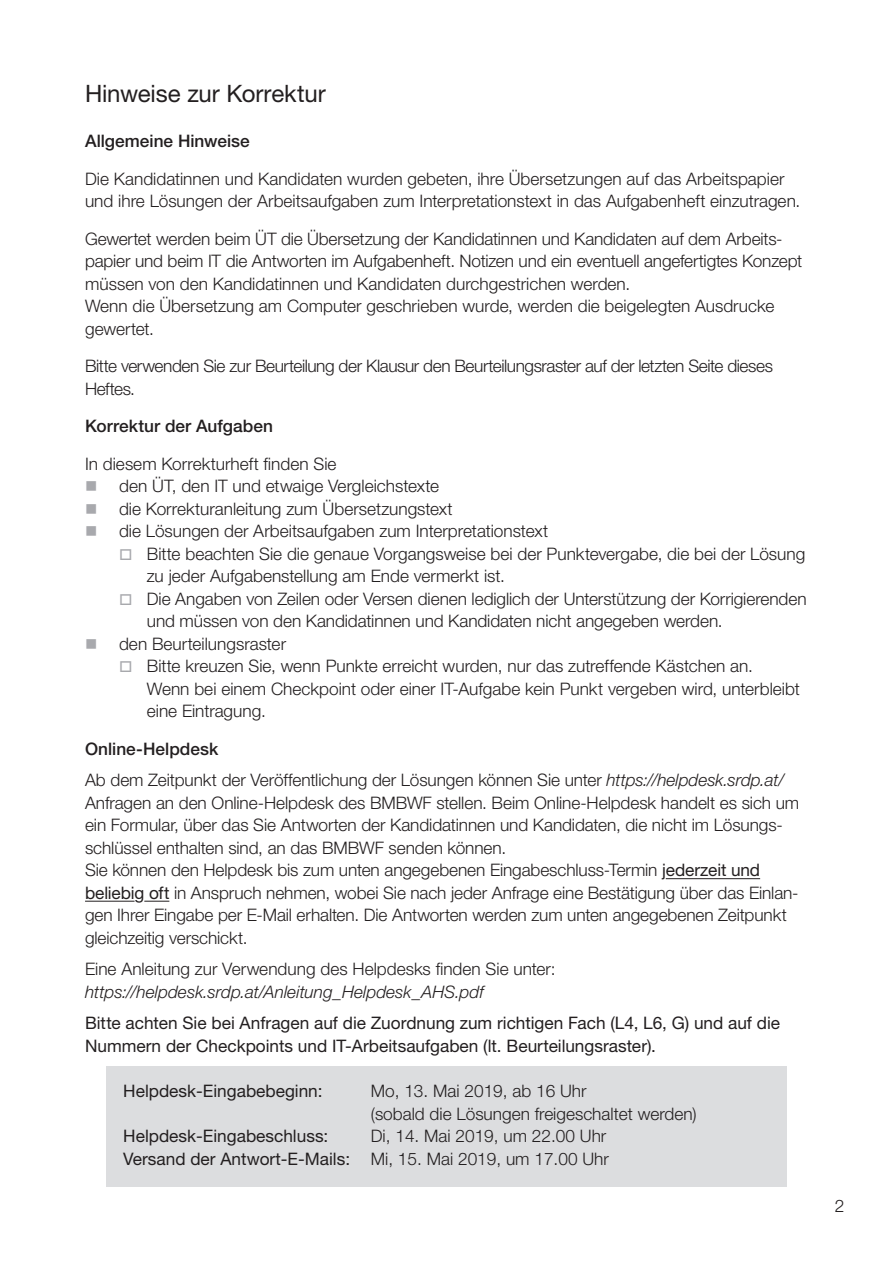
<style>
.page{position:relative;width:893px;height:1263px;background:#fff}
.page>*{position:absolute;margin:0;border:0;box-sizing:border-box;transform-origin:0 0}
.t1{font:24px "Helvetica Neue LT Std";letter-spacing:-.005em;color:#231f20}
.t2{font:300 17.25px/22.5px "Helvetica Neue LT Std";letter-spacing:-.005em;color:#231f20}
.t3{font:17.25px/22.5px "Helvetica Neue LT Std";color:#231f20}
.t4{font:300 17.25px/22.5px "Helvetica Neue LT Std";letter-spacing:-.025em;color:#231f20}
.t5{font:italic 300 17.25px "Helvetica Neue LT Std";color:#231f20}
.t6{font:500 17.25px "Helvetica Neue LT Std";color:#231f20}
.s1{color:#a8a9ad}
.s2{font-weight:500}
.s3{font-style:italic}
.s4{font-weight:400}
</style>
<div class="page">
<hr style="left:666px;top:878px;width:94px;height:1px;background:#231f20">
<hr style="left:85px;top:901px;width:50px;height:1px;background:#231f20">
<svg style="left:144px;top:901px;width:25px;height:1px"></svg>
<div style="left:106px;top:1067px;width:681px;height:120px;background:#dcdddf"></div>
<h1 class="t1" style="left:85px;top:79px;width:242px">Hinweise zur Korrektur</h1>
<p class="t6" style="left:85px;top:131px;width:166px">Allgemeine Hinweise</p>
<p class="t2" style="left:85px;top:167px;width:717px">Die Kandidatinnen und Kandidaten wurden gebeten, ihre Übersetzungen auf das Arbeitspapier und ihre Lösungen der Arbeitsaufgaben zum Interpretationstext in das Aufgabenheft einzutragen.</p>
<p class="t2" style="left:85px;top:227px;width:719px">Gewertet werden beim ÜT die Übersetzung der Kandidatinnen und Kandidaten auf dem Arbeits&shy;papier und beim IT die Antworten im Aufgabenheft. Notizen und ein eventuell angefertigtes Konzept müssen von den Kandidatinnen und Kandidaten durchgestrichen werden.<br>Wenn die Übersetzung am Computer geschrieben wurde, werden die beigelegten Ausdrucke gewertet.</p>
<p class="t4" style="left:85px;top:354px;width:689px">Bitte verwenden Sie zur Beurteilung der Klausur den Beurteilungsraster auf der letzten Seite dieses<br>Heftes.</p>
<p class="t6" style="left:85px;top:416px;width:189px">Korrektur der Aufgaben</p>
<p class="t2" style="left:85px;top:452px;width:253px">In diesem Korrekturheft finden Sie</p>
<p class="t2" style="left:85px;top:474px;width:356px"><span class="s1">■</span> den ÜT, den IT und etwaige Vergleichstexte</p>
<p class="t2" style="left:85px;top:497px;width:369px"><span class="s1">■</span> die Korrekturanleitung zum Übersetzungstext</p>
<p class="t2" style="left:85px;top:519px;width:465px"><span class="s1">■</span> die Lösungen der Arbeitsaufgaben zum Interpretationstext</p>
<p class="t2" style="left:147px;top:542px;width:660px;text-indent:-28px"><span class="s1">□</span> Bitte beachten Sie die genaue Vorgangsweise bei der Punktevergabe, die bei der Lösung zu jeder Aufgabenstellung am Ende vermerkt ist.</p>
<p class="t2" style="left:147px;top:587px;width:661px;text-indent:-28px"><span class="s1">□</span> Die Angaben von Zeilen oder Versen dienen lediglich der Unterstützung der Korrigierenden und müssen von den Kandidatinnen und Kandidaten nicht angegeben werden.</p>
<p class="t2" style="left:85px;top:632px;width:203px"><span class="s1">■</span> den Beurteilungsraster</p>
<p class="t2" style="left:147px;top:654px;width:655px;text-indent:-28px"><span class="s1">□</span> Bitte kreuzen Sie, wenn Punkte erreicht wurden, nur das zutreffende Kästchen an.<br>Wenn bei einem Checkpoint oder einer IT-Aufgabe kein Punkt vergeben wird, unterbleibt eine Eintragung.</p>
<p class="t2" style="left:85px;top:732px;width:701px;line-height:31.5px"><span class="s2">Online-Helpdesk<br></span>Ab dem Zeitpunkt der Veröffentlichung der Lösungen können Sie unter <span class="s3">https://helpdesk.srdp.at/</span></p>
<p class="t2" style="left:85px;top:791px;width:716px">Anfragen an den Online-Helpdesk des BMBWF stellen. Beim Online-Helpdesk handelt es sich um ein Formular, über das Sie Antworten der Kandidatinnen und Kandidaten, die nicht im Lösungs&shy;schlüssel enthalten sind, an das BMBWF senden können.<br>Sie können den Helpdesk bis zum unten angegebenen Eingabeschluss-Termin <span class="s4">jederzeit und beliebig oft</span> in Anspruch nehmen, wobei Sie nach jeder Anfrage eine Bestätigung über das Einlan&shy;gen Ihrer Eingabe per E-Mail erhalten. Die Antworten werden zum unten angegebenen Zeitpunkt gleichzeitig verschickt.</p>
<p class="t2" style="left:85px;top:957px;width:472px">Eine Anleitung zur Verwendung des Helpdesks finden Sie unter:</p>
<p class="t5" style="left:85px;top:981px;width:400px">https://helpdesk.srdp.at/Anleitung_Helpdesk_AHS.pdf</p>
<p class="t3" style="left:85px;top:1011px;width:696px">Bitte achten Sie bei Anfragen auf die Zuordnung zum richtigen Fach (L4, L6, G) und auf die<br>Nummern der Checkpoints und IT-Arbeitsaufgaben (lt. Beurteilungsraster).</p>
<p class="t3" style="left:123px;top:1079px;width:201px">Helpdesk-Eingabebeginn:</p>
<p class="t2" style="left:371px;top:1079px;width:327px">Mo, 13. Mai 2019, ab 16 Uhr<br>(sobald die Lösungen freigeschaltet werden)</p>
<p class="t3" style="left:123px;top:1124px;width:207px">Helpdesk-Eingabeschluss:</p>
<p class="t2" style="left:123px;top:1124px;width:487px;text-align:right">Di, 14. Mai 2019, um 22.00 Uhr<br><span class="s4">Versand der Antwort-E-Mails:</span> Mi, 15. Mai 2019, um 17.00 Uhr</p>
<p class="t2" style="left:835px;top:1194px;width:11px">2</p>
</div>
